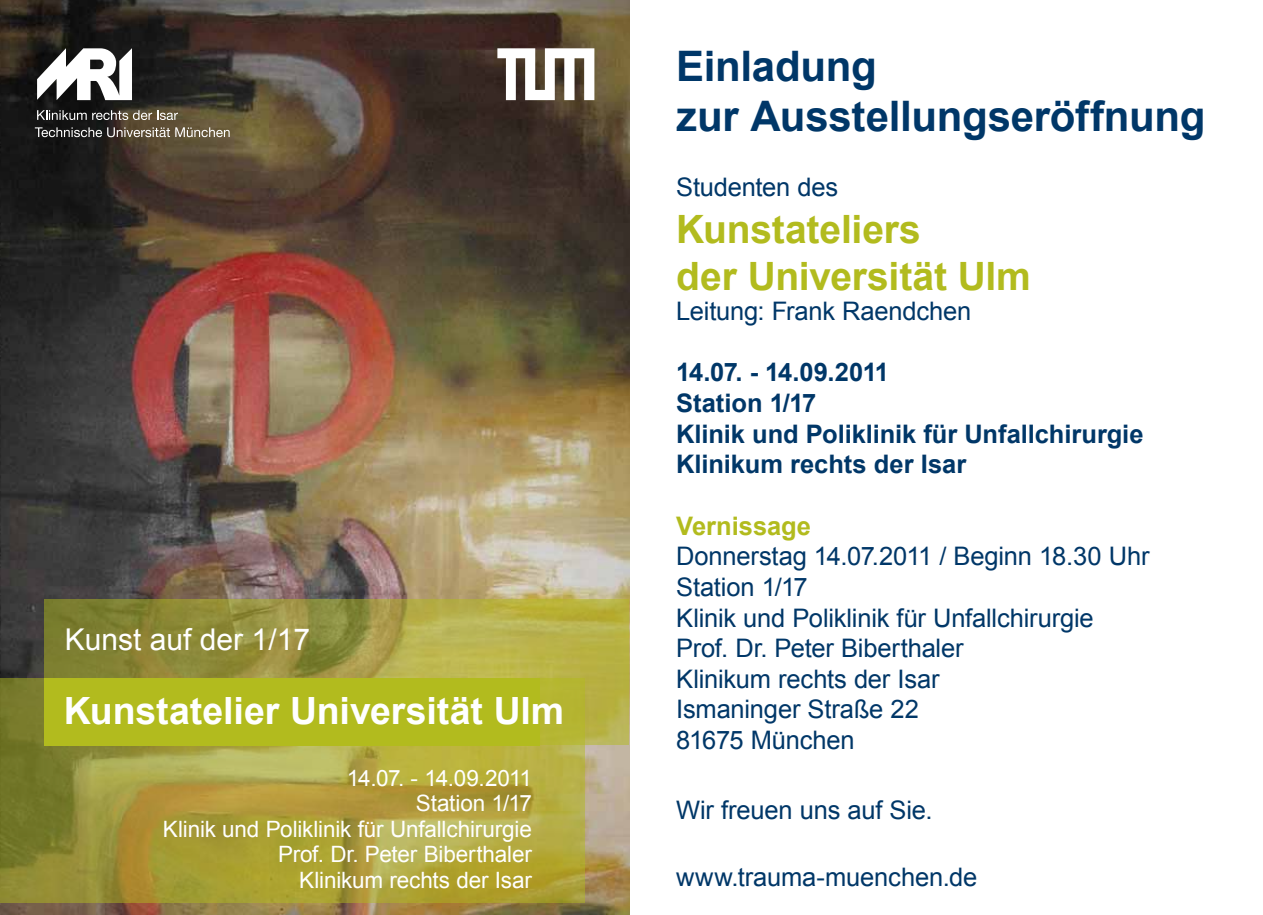
<style>
.page{position:relative;width:1263px;height:915px;background:#fff}
.page>*{position:absolute;margin:0;border:0;box-sizing:border-box;transform-origin:0 0}
.t1{font:700 42px/50.4px "Arial";letter-spacing:-.005em;color:#003768}
.t2{font:700 39px/46.8px "Arial";letter-spacing:-.005em;color:#b2bb1e}
.t3{font:700 37.5px "Arial";color:#fff}
.t4{font:30px "Arial";color:#fff}
.t5{font:25.5px/30.6px "Arial";letter-spacing:-.01em;color:#003768}
.t6{font:700 25.5px/30.6px "Arial";letter-spacing:-.005em;color:#003768}
.t7{font:700 25.5px "Arial";color:#b2bb1e}
.t8{font:22.5px/25.5px "Arial";letter-spacing:-.01em;color:#fff;text-align:right}
</style>
<div class="page">
<img style="left:0;top:0;width:629px;height:914px">
<svg style="left:45px;top:599px;width:584px;height:146px"></svg>
<svg style="left:0;top:678px;width:585px;height:224px"></svg>
<div style="left:45px;top:677px;width:495px;height:68px;background:#b2bb1e"></div>
<svg style="left:37px;top:110px;width:141px;height:10px"></svg>
<svg style="left:35px;top:127px;width:195px;height:10px"></svg>
<svg style="left:37px;top:48px;width:95px;height:52px"></svg>
<svg style="left:497px;top:48px;width:97px;height:52px"></svg>
<p class="t4" style="left:65px;top:619px;width:247px">Kunst auf der 1/17</p>
<h3 class="t3" style="left:64px;top:685px;width:502px">Kunstatelier Universität Ulm</h3>
<p class="t8" style="left:163px;top:765px;width:370px">14.07. - 14.09.2011<br>Station 1/17<br>Klinik und Poliklinik für Unfallchirurgie<br>Prof. Dr. Peter Biberthaler<br>Klinikum rechts der Isar</p>
<h1 class="t1" style="left:676px;top:42px;width:531px">Einladung<br>zur Ausstellungseröffnung</h1>
<p class="t5" style="left:676px;top:172px;width:164px">Studenten des</p>
<h2 class="t2" style="left:676px;top:207px;width:356px">Kunstateliers<br>der Universität Ulm</h2>
<p class="t5" style="left:676px;top:296px;width:297px">Leitung: Frank Raendchen</p>
<p class="t6" style="left:676px;top:358px;width:469px">14.07. - 14.09.2011<br>Station 1/17<br>Klinik und Poliklinik für Unfallchirurgie<br>Klinikum rechts der Isar</p>
<p class="t7" style="left:676px;top:508px;width:136px">Vernissage</p>
<p class="t5" style="left:676px;top:541px;width:475px">Donnerstag 14.07.2011 / Beginn 18.30 Uhr<br>Station 1/17<br>Klinik und Poliklinik für Unfallchirurgie<br>Prof. Dr. Peter Biberthaler<br>Klinikum rechts der Isar<br>Ismaninger Straße 22<br>81675 München</p>
<p class="t5" style="left:676px;top:794px;width:258px">Wir freuen uns auf Sie.</p>
<p class="t5" style="left:676px;top:861px;width:303px">www.trauma-muenchen.de</p>
</div>
